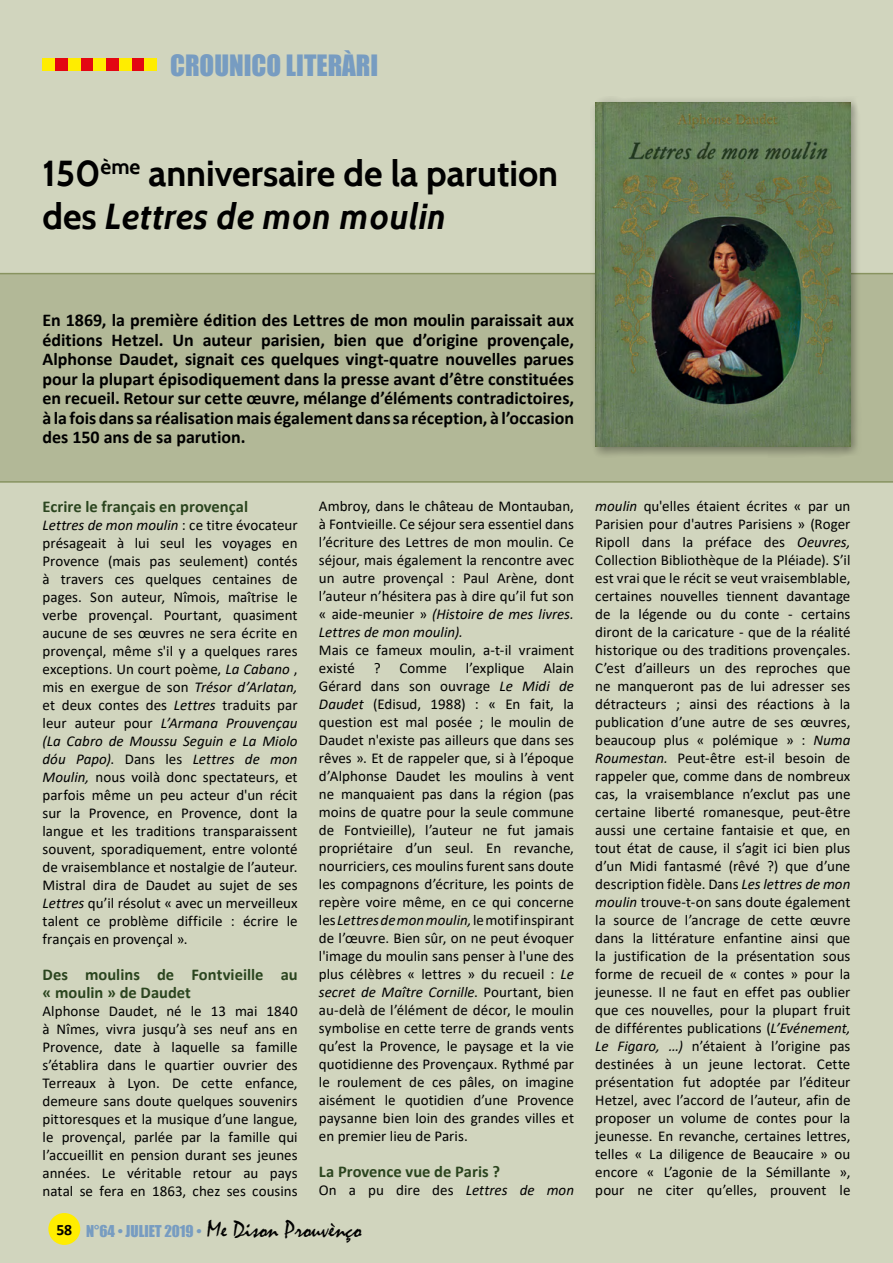
<style>
.page{position:relative;width:893px;height:1263px;background:#d1d5be}
.page>*{position:absolute;margin:0;border:0;box-sizing:border-box;transform-origin:0 0}
.t1{font:700 36px/43.2px "Cabin";color:#000}
.t2{font:27px "Impact";color:#779cc1}
._01_-_texte{font:700 18px/19.5px "Calibri";color:#000;text-align:justify}
.Normal__Web{font:700 16.5px/18px "Calibri";color:#2b451f}
.Normal__Web-2{font:15px/18px "Calibri";letter-spacing:.005em;color:#000;text-align:justify}
.t3{font:15px "Impact";color:#779cc1}
.s1{font-style:italic}
.s2{font-family:"Calibri";font-weight:700;font-size:15.75px;color:#000}
.s3{font-family:"Mistral";font-size:24px;color:#000}
</style>
<div class="page">
<div style="left:0;top:273px;width:893px;height:210px;background:#b2b897"></div>
<div style="left:590px;top:97px;width:272px;height:361px;background:#000;opacity:.38"></div>
<img style="left:596px;top:102px;width:254px;height:345px">
<div style="left:43px;top:58px;width:12px;height:13px;background:#ffed00"></div>
<div style="left:55px;top:58px;width:13px;height:13px;background:#e30613"></div>
<div style="left:68px;top:58px;width:13px;height:13px;background:#ffed00"></div>
<div style="left:81px;top:58px;width:13px;height:13px;background:#e30613"></div>
<div style="left:94px;top:58px;width:12px;height:13px;background:#ffed00"></div>
<div style="left:106px;top:58px;width:13px;height:13px;background:#e30613"></div>
<div style="left:132px;top:58px;width:13px;height:13px;background:#e30613"></div>
<div style="left:119px;top:58px;width:13px;height:13px;background:#ffed00"></div>
<div style="left:145px;top:58px;width:12px;height:13px;background:#ffed00"></div>
<div style="left:48px;top:1213px;width:32px;height:32px;background:#ffed00;border-radius:50%"></div>
<h2 class="t2" style="left:170px;top:44px;width:210px">CROUNICO LITERÀRI</h2>
<p class="t1" style="left:43px;top:152px;width:517px">150<sup>ème</sup> anniversaire de la parution des <span class="s1">Lettres de mon moulin</span></p>
<p class="_01_-_texte" style="left:43px;top:310px;width:533px">En 1869, la première édition des Lettres de mon moulin paraissait aux éditions Hetzel. Un auteur parisien, bien que d’origine provençale, Alphonse Daudet, signait ces quelques vingt-quatre nouvelles parues pour la plupart épisodiquement dans la presse avant d’être constituées en recueil. Retour sur cette œuvre, mélange d’éléments contradictoires, à la fois dans sa réalisation mais également dans sa réception, à l’occasion des 150 ans de sa parution.</p>
<p class="Normal__Web" style="left:43px;top:497px;width:207px">Ecrire le français en provençal</p>
<p class="Normal__Web-2" style="left:43px;top:516px;width:257px"><span class="s1">Lettres de mon moulin</span> : ce titre évocateur présageait à lui seul les voyages en Provence (mais pas seulement) contés à travers ces quelques centaines de pages. Son auteur, Nîmois, maîtrise le verbe provençal. Pourtant, quasiment aucune de ses œuvres ne sera écrite en provençal, même s'il y a quelques rares exceptions. Un court poème, <span class="s1">La Cabano</span> , mis en exergue de son <span class="s1">Trésor d’Arlatan, </span>et deux contes des <span class="s1">Lettres</span> traduits par leur auteur pour <span class="s1">L’Armana Prouvençau (La Cabro de Moussu Seguin e La Miolo dóu Papo)</span>. Dans les <span class="s1">Lettres de mon Moulin,</span> nous voilà donc spectateurs, et parfois même un peu acteur d'un récit sur la Provence, en Provence, dont la langue et les traditions transparaissent souvent, sporadiquement, entre volonté de vraisemblance et nostalgie de l’auteur.<br>Mistral dira de Daudet au sujet de ses <span class="s1">Lettres</span> qu’il résolut « avec un merveilleux talent ce problème difficile : écrire le français en provençal ».</p>
<p class="Normal__Web" style="left:43px;top:965px;width:257px">Des moulins de Fontvieille au « moulin » de Daudet</p>
<p class="Normal__Web-2" style="left:43px;top:1002px;width:257px">Alphonse Daudet, né le 13 mai 1840 à Nîmes, vivra jusqu’à ses neuf ans en Provence, date à laquelle sa famille s’établira dans le quartier ouvrier des Terreaux à Lyon. De cette enfance, demeure sans doute quelques souvenirs pittoresques et la musique d’une langue, le provençal, parlée par la famille qui l’accueillit en pension durant ses jeunes années. Le véritable retour au pays natal se fera en 1863, chez ses cousins</p>
<p class="Normal__Web-2" style="left:319px;top:497px;width:257px">Ambroy, dans le château de Montauban, à Fontvieille. Ce séjour sera essentiel dans l’écriture des Lettres de mon moulin. Ce séjour, mais également la rencontre avec un autre provençal : Paul Arène, dont l’auteur n’hésitera pas à dire qu’il fut son « aide-meunier » <span class="s1">(Histoire de mes livres.<br>Lettres de mon moulin).</span></p>
<p class="Normal__Web-2" style="left:319px;top:641px;width:257px">Mais ce fameux moulin, a-t-il vraiment existé ? Comme l’explique Alain Gérard dans son ouvrage <span class="s1">Le Midi de Daudet</span> (Edisud, 1988) : « En fait, la question est mal posée ; le moulin de Daudet n'existe pas ailleurs que dans ses rêves ». Et de rappeler que, si à l’époque d’Alphonse Daudet les moulins à vent ne manquaient pas dans la région (pas moins de quatre pour la seule commune de Fontvieille), l’auteur ne fut jamais propriétaire d’un seul. En revanche, nourriciers, ces moulins furent sans doute les compagnons d’écriture, les points de repère voire même, en ce qui concerne les<span class="s1">Lettres de mon moulin,</span>le motif inspirant de l’œuvre. Bien sûr, on ne peut évoquer l'image du moulin sans penser à l'une des plus célèbres « lettres » du recueil : <span class="s1">Le secret de Maître Cornille</span>. Pourtant, bien au-delà de l’élément de décor, le moulin symbolise en cette terre de grands vents qu’est la Provence, le paysage et la vie quotidienne des Provençaux. Rythmé par le roulement de ces pâles, on imagine aisément le quotidien d’une Provence paysanne bien loin des grandes villes et en premier lieu de Paris.</p>
<p class="Normal__Web" style="left:319px;top:1162px;width:183px">La Provence vue de Paris ?</p>
<p class="Normal__Web-2" style="left:319px;top:1181px;width:257px">On a pu dire des <span class="s1">Lettres de mon</span></p>
<p class="t3" style="left:56px;top:1219px;width:307px"><span class="s2">58</span> N°64 • JULIET 2019 • <span class="s3">Me Dison Prouvènço</span></p>
<p class="Normal__Web-2" style="left:595px;top:497px;width:257px"><span class="s1">moulin</span> qu'elles étaient écrites « par un Parisien pour d'autres Parisiens » (Roger Ripoll dans la préface des <span class="s1">Oeuvres, </span>Collection Bibliothèque de la Pléiade). S’il est vrai que le récit se veut vraisemblable, certaines nouvelles tiennent davantage de la légende ou du conte - certains diront de la caricature - que de la réalité historique ou des traditions provençales.<br>C’est d’ailleurs un des reproches que ne manqueront pas de lui adresser ses détracteurs ; ainsi des réactions à la publication d’une autre de ses œuvres, beaucoup plus « polémique » : <span class="s1">Numa Roumestan.</span> Peut-être est-il besoin de rappeler que, comme dans de nombreux cas, la vraisemblance n’exclut pas une certaine liberté romanesque, peut-être aussi une certaine fantaisie et que, en tout état de cause, il s’agit ici bien plus d’un Midi fantasmé (rêvé ?) que d’une description fidèle. Dans <span class="s1">Les lettres de mon moulin</span> trouve-t-on sans doute également la source de l’ancrage de cette œuvre dans la littérature enfantine ainsi que la justification de la présentation sous forme de recueil de « contes » pour la jeunesse. Il ne faut en effet pas oublier que ces nouvelles, pour la plupart fruit de différentes publications (<span class="s1">L’Evénement, Le Figaro, …)</span> n’étaient à l’origine pas destinées à un jeune lectorat. Cette présentation fut adoptée par l’éditeur Hetzel, avec l’accord de l’auteur, afin de proposer un volume de contes pour la jeunesse. En revanche, certaines lettres, telles « La diligence de Beaucaire » ou encore « L’agonie de la Sémillante », pour ne citer qu’elles, prouvent le</p>
</div>
